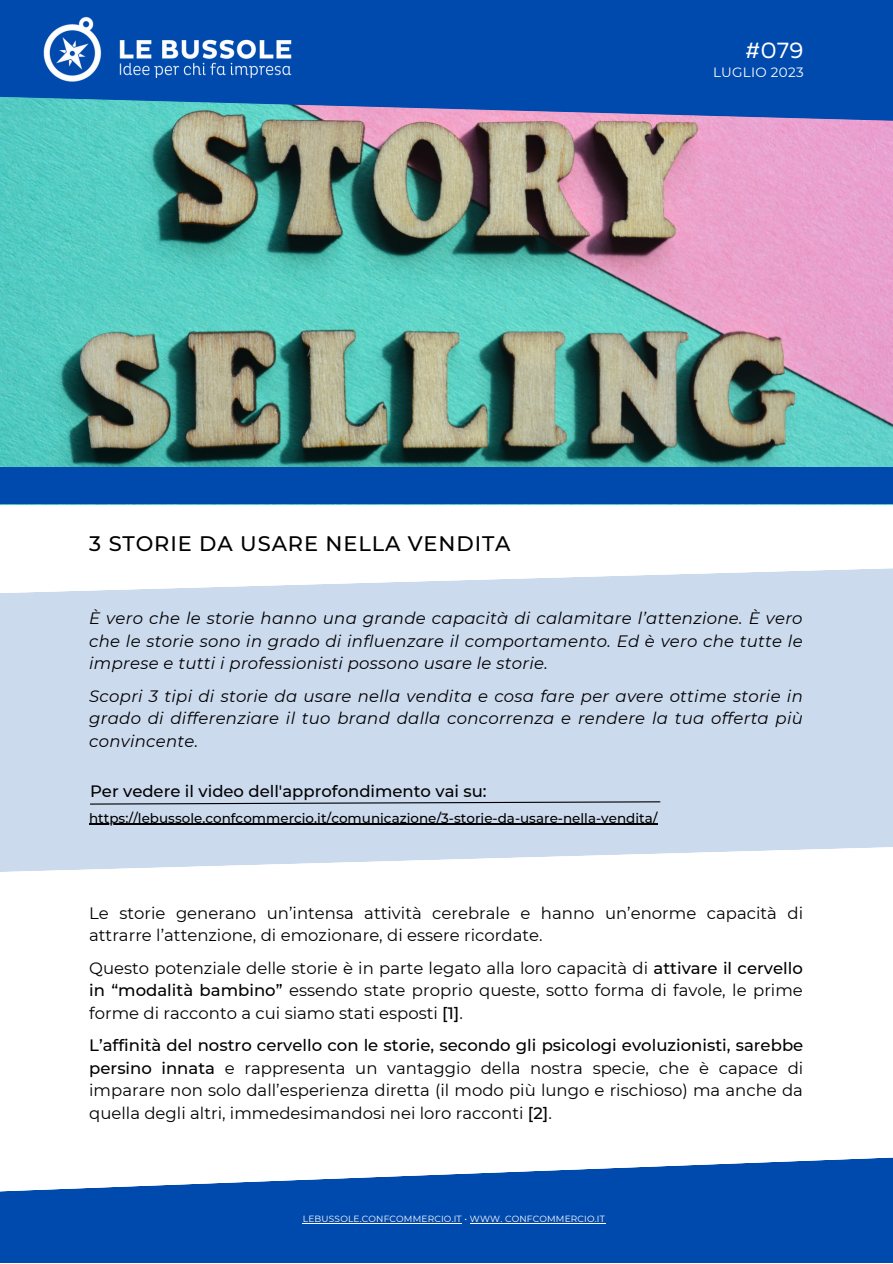
<style>
.page{position:relative;width:893px;height:1264px;background:#fff}
.page>*{position:absolute;margin:0;border:0;box-sizing:border-box;transform-origin:0 0}
.t1{font:22.5px "Muller";color:#fff}
.t2{font:500 21px "Montserrat";letter-spacing:.04em;color:#000}
.t3{font:16.5px/22.5px "Montserrat";color:#000;text-align:justify}
.t4{font:italic 16.5px/22.5px "Montserrat";letter-spacing:.02em;color:#000;text-align:justify}
.t5{font:500 16.5px "Montserrat";color:#000}
.t6{font:500 13.5px "Montserrat";color:#000}
.t7{font:13.5px "Montserrat";letter-spacing:.02em;color:#fff}
.t8{font:9px "Montserrat";letter-spacing:.02em;color:#fff}
.s1{font-weight:500}
</style>
<div class="page">
<img style="left:0;top:126px;width:892px;height:341px">
<div style="left:0;top:467px;width:892px;height:37px;background:#004aad"></div>
<svg style="left:0;top:1157px;width:892px;height:105px;fill:#004aad"></svg>
<hr style="left:303px;top:1222px;width:159px;height:1px;background:#fff">
<hr style="left:470px;top:1222px;width:135px;height:1px;background:#fff">
<svg style="left:0;top:0;width:892px;height:126px;background:#1d5caf"></svg>
<img style="left:30px;top:3px;width:279px;height:93px">
<svg style="left:0;top:568px;width:892px;height:304px;background:#d0ddef"></svg>
<hr style="left:89px;top:823px;width:568px;height:2px;background:#000">
<svg style="left:89px;top:800px;width:572px;height:5px;background:#9da8b8"></svg>
<p class="t2" style="left:89px;top:531px;width:423px">3 STORIE DA USARE NELLA VENDITA</p>
<p class="t1" style="left:745px;top:41px;width:59px">#079</p>
<p class="t7" style="left:713px;top:64px;width:92px">LUGLIO 2023</p>
<p class="t4" style="left:89px;top:607px;width:715px">È vero che le storie hanno una grande capacità di calamitare l’attenzione. È vero che le storie sono in grado di influenzare il comportamento. Ed è vero che tutte le imprese e tutti i professionisti possono usare le storie.</p>
<p class="t4" style="left:89px;top:684px;width:715px">Scopri 3 tipi di storie da usare nella vendita e cosa fare per avere ottime storie in grado di differenziare il tuo brand dalla concorrenza e rendere la tua offerta più convincente.</p>
<p class="t5" style="left:90px;top:781px;width:398px">Per vedere il video dell'approfondimento vai su:</p>
<p class="t6" style="left:89px;top:809px;width:570px">https://lebussole.confcommercio.it/comunicazione/3-storie-da-usare-nella-vendita/</p>
<p class="t3" style="left:89px;top:901px;width:715px">Le storie generano un’intensa attività cerebrale e hanno un’enorme capacità di attrarre l’attenzione, di emozionare, di essere ricordate.</p>
<p class="t3" style="left:89px;top:956px;width:715px">Questo potenziale delle storie è in parte legato alla loro capacità di <span class="s1">attivare il cervello in “modalità bambino”</span> essendo state proprio queste, sotto forma di favole, le prime forme di racconto a cui siamo stati esposti <span class="s1">[1]</span>.</p>
<p class="t3" style="left:89px;top:1034px;width:715px"><span class="s1">L’affinità del nostro cervello con le storie, secondo gli psicologi evoluzionisti, sarebbe persino innata</span> e rappresenta un vantaggio della nostra specie, che è capace di imparare non solo dall’esperienza diretta (il modo più lungo e rischioso) ma anche da quella degli altri, immedesimandosi nei loro racconti <span class="s1">[2]</span>.</p>
<p class="t8" style="left:303px;top:1213px;width:303px">LEBUSSOLE.CONFCOMMERCIO.IT • WWW. CONFCOMMERCIO.IT</p>
</div>
